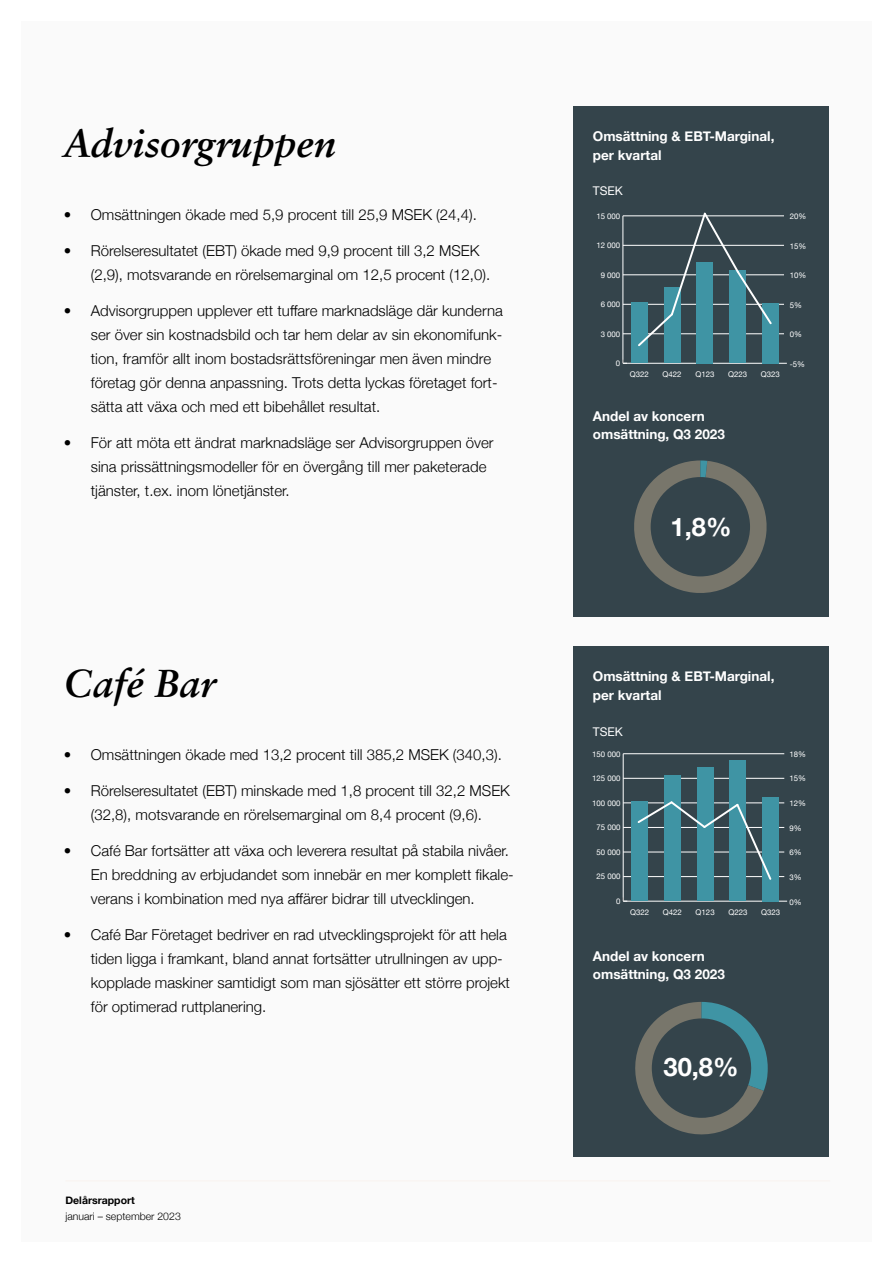
<style>
.page{position:relative;width:893px;height:1263px;background:#fff}
.page>*{position:absolute;margin:0;border:0;box-sizing:border-box;transform-origin:0 0}
.t1{font:italic 700 39px "Sabon LT Pro";color:#000}
.t2{font:700 25.5px "Helvetica Neue";color:#fff}
.t3{font:300 15px/24px "Helvetica Neue";color:#000}
.t4{font:700 13.5px/19.5px "Helvetica Neue";color:#fff}
.t5{font:12px "Helvetica Neue";color:#fff}
.t6{font:300 10.5px "Helvetica Neue";color:#000}
.t7{font:700 10.5px "Helvetica Neue";color:#000}
.t8{font:7.8px "Helvetica Neue";color:#fff}
</style>
<div class="page">
<div style="left:21px;top:21px;width:851px;height:1221px;background:#fafafa"></div>
<hr style="left:65px;top:1180px;width:765px;height:1px;background:#f9f5f3">
<div style="left:574px;top:106px;width:255px;height:511px;background:#34444b"></div>
<hr style="left:623px;top:363px;width:164px;height:1px;background:#fff">
<hr style="left:622px;top:216px;width:1px;height:147px;background:#fff">
<svg style="left:622px;top:360px;width:5px;height:4px"></svg>
<hr style="left:623px;top:333px;width:161px;height:1px;background:#fff">
<hr style="left:623px;top:304px;width:161px;height:1px;background:#fff">
<hr style="left:623px;top:275px;width:161px;height:1px;background:#fff">
<hr style="left:623px;top:245px;width:161px;height:1px;background:#fff">
<hr style="left:623px;top:216px;width:161px;height:1px;background:#fff">
<div style="left:631px;top:303px;width:16px;height:60px;background:#3f94a4"></div>
<div style="left:664px;top:287px;width:16px;height:76px;background:#3f94a4"></div>
<div style="left:697px;top:262px;width:16px;height:101px;background:#3f94a4"></div>
<div style="left:729px;top:270px;width:17px;height:93px;background:#3f94a4"></div>
<div style="left:762px;top:303px;width:17px;height:60px;background:#3f94a4"></div>
<svg style="left:636px;top:212px;width:137px;height:136px"></svg>
<div style="left:574px;top:646px;width:255px;height:511px;background:#34444b"></div>
<hr style="left:623px;top:901px;width:164px;height:1px;background:#fff">
<hr style="left:623px;top:754px;width:1px;height:147px;background:#fff">
<hr style="left:623px;top:876px;width:161px;height:1px;background:#fff">
<hr style="left:623px;top:852px;width:161px;height:1px;background:#fff">
<hr style="left:623px;top:827px;width:161px;height:1px;background:#fff">
<hr style="left:623px;top:803px;width:161px;height:1px;background:#fff">
<hr style="left:623px;top:778px;width:161px;height:1px;background:#fff">
<hr style="left:623px;top:753px;width:161px;height:1px;background:#fff">
<div style="left:631px;top:801px;width:17px;height:100px;background:#3f94a4"></div>
<div style="left:664px;top:775px;width:17px;height:126px;background:#3f94a4"></div>
<div style="left:697px;top:767px;width:16px;height:134px;background:#3f94a4"></div>
<div style="left:730px;top:760px;width:16px;height:141px;background:#3f94a4"></div>
<div style="left:762px;top:797px;width:17px;height:104px;background:#3f94a4"></div>
<svg style="left:637px;top:799px;width:135px;height:82px"></svg>
<svg style="left:634px;top:460px;width:133px;height:133px"></svg>
<svg style="left:635px;top:1002px;width:133px;height:133px"></svg>
<h1 class="t1" style="left:64px;top:119px;width:274px">Advisorgruppen</h1>
<p class="t4" style="left:593px;top:127px;width:183px">Omsättning &amp; EBT-Marginal, per kvartal</p>
<p class="t5" style="left:593px;top:182px;width:32px">TSEK</p>
<p class="t3" style="left:64px;top:201px;width:415px">• Omsättningen ökade med 5,9 procent till 25,9 MSEK (24,4).</p>
<p class="t3" style="left:91px;top:237px;width:401px;text-indent:-27px">• Rörelseresultatet (EBT) ökade med 9,9 procent till 3,2 MSEK (2,9), motsvarande en rörelsemarginal om 12,5 procent (12,0).</p>
<p class="t3" style="left:91px;top:297px;width:414px;text-indent:-27px">• Advisorgruppen upplever ett tuffare marknadsläge där kunderna ser över sin kostnadsbild och tar hem delar av sin ekonomifunk&shy;tion, framför allt inom bostadsrättsföreningar men även mindre företag gör denna anpassning. Trots detta lyckas företaget fort&shy;sätta att växa och med ett bibehållet resultat.</p>
<p class="t3" style="left:91px;top:429px;width:404px;text-indent:-27px">• För att möta ett ändrat marknadsläge ser Advisorgruppen över sina prissättningsmodeller för en övergång till mer paketerade tjänster, t.ex. inom lönetjänster.</p>
<p class="t8" style="left:596px;top:210px;width:26px">15 000</p>
<p class="t8" style="left:596px;top:240px;width:26px">12 000</p>
<p class="t8" style="left:601px;top:269px;width:21px">9 000</p>
<p class="t8" style="left:601px;top:299px;width:21px">6 000</p>
<p class="t8" style="left:601px;top:328px;width:21px">3 000</p>
<p class="t8" style="left:616px;top:358px;width:6px">0</p>
<p class="t8" style="left:630px;top:369px;width:21px">Q322</p>
<p class="t8" style="left:663px;top:369px;width:21px">Q422</p>
<p class="t8" style="left:695px;top:369px;width:21px">Q123</p>
<p class="t8" style="left:728px;top:369px;width:21px">Q223</p>
<p class="t8" style="left:761px;top:369px;width:21px">Q323</p>
<p class="t4" style="left:593px;top:408px;width:134px;line-height:18px">Andel av koncern omsättning, Q3 2023</p>
<h2 class="t2" style="left:671px;top:507px;width:62px">1,8%</h2>
<p class="t8" style="left:790px;top:210px;width:18px">20%</p>
<p class="t8" style="left:790px;top:240px;width:18px">15%</p>
<p class="t8" style="left:790px;top:270px;width:18px">10%</p>
<p class="t8" style="left:790px;top:299px;width:14px">5%</p>
<p class="t8" style="left:790px;top:329px;width:14px">0%</p>
<p class="t8" style="left:790px;top:359px;width:17px">-5%</p>
<h1 class="t1" style="left:64px;top:659px;width:153px">Café Bar</h1>
<p class="t4" style="left:593px;top:667px;width:183px">Omsättning &amp; EBT-Marginal, per kvartal</p>
<p class="t5" style="left:593px;top:722px;width:32px">TSEK</p>
<p class="t3" style="left:64px;top:741px;width:440px">• Omsättningen ökade med 13,2 procent till 385,2 MSEK (340,3).</p>
<p class="t3" style="left:64px;top:777px;width:448px;text-align:center">• Rörelseresultatet (EBT) minskade med 1,8 procent till 32,2 MSEK (32,8), motsvarande en rörelsemarginal om 8,4 procent (9,6).</p>
<p class="t3" style="left:91px;top:837px;width:424px;text-indent:-27px">• Café Bar fortsätter att växa och leverera resultat på stabila nivåer.<br>En breddning av erbjudandet som innebär en mer komplett fikale&shy;verans i kombination med nya affärer bidrar till utvecklingen.</p>
<p class="t3" style="left:91px;top:921px;width:421px;text-indent:-27px">• Café Bar Företaget bedriver en rad utvecklingsprojekt för att hela tiden ligga i framkant, bland annat fortsätter utrullningen av upp&shy;kopplade maskiner samtidigt som man sjösätter ett större projekt för optimerad ruttplanering.</p>
<p class="t8" style="left:592px;top:748px;width:30px">150 000</p>
<p class="t8" style="left:789px;top:748px;width:18px">18%</p>
<p class="t8" style="left:592px;top:773px;width:30px">125 000</p>
<p class="t8" style="left:789px;top:773px;width:18px">15%</p>
<p class="t8" style="left:592px;top:797px;width:30px">100 000</p>
<p class="t8" style="left:789px;top:798px;width:18px">12%</p>
<p class="t8" style="left:597px;top:822px;width:26px">75 000</p>
<p class="t8" style="left:789px;top:822px;width:14px">9%</p>
<p class="t8" style="left:597px;top:846px;width:26px">50 000</p>
<p class="t8" style="left:789px;top:847px;width:14px">6%</p>
<p class="t8" style="left:597px;top:871px;width:26px">25 000</p>
<p class="t8" style="left:789px;top:872px;width:14px">3%</p>
<p class="t8" style="left:616px;top:896px;width:6px">0</p>
<p class="t8" style="left:789px;top:896px;width:14px">0%</p>
<p class="t8" style="left:630px;top:907px;width:21px">Q322</p>
<p class="t8" style="left:663px;top:907px;width:21px">Q422</p>
<p class="t8" style="left:696px;top:907px;width:21px">Q123</p>
<p class="t8" style="left:728px;top:907px;width:21px">Q223</p>
<p class="t8" style="left:761px;top:907px;width:21px">Q323</p>
<p class="t4" style="left:593px;top:948px;width:134px;line-height:18px">Andel av koncern omsättning, Q3 2023</p>
<h2 class="t2" style="left:663px;top:1047px;width:77px">30,8%</h2>
<p class="t7" style="left:65px;top:1192px;width:71px">Delårsrapport</p>
<p class="t6" style="left:65px;top:1208px;width:117px">januari – september 2023</p>
</div>
